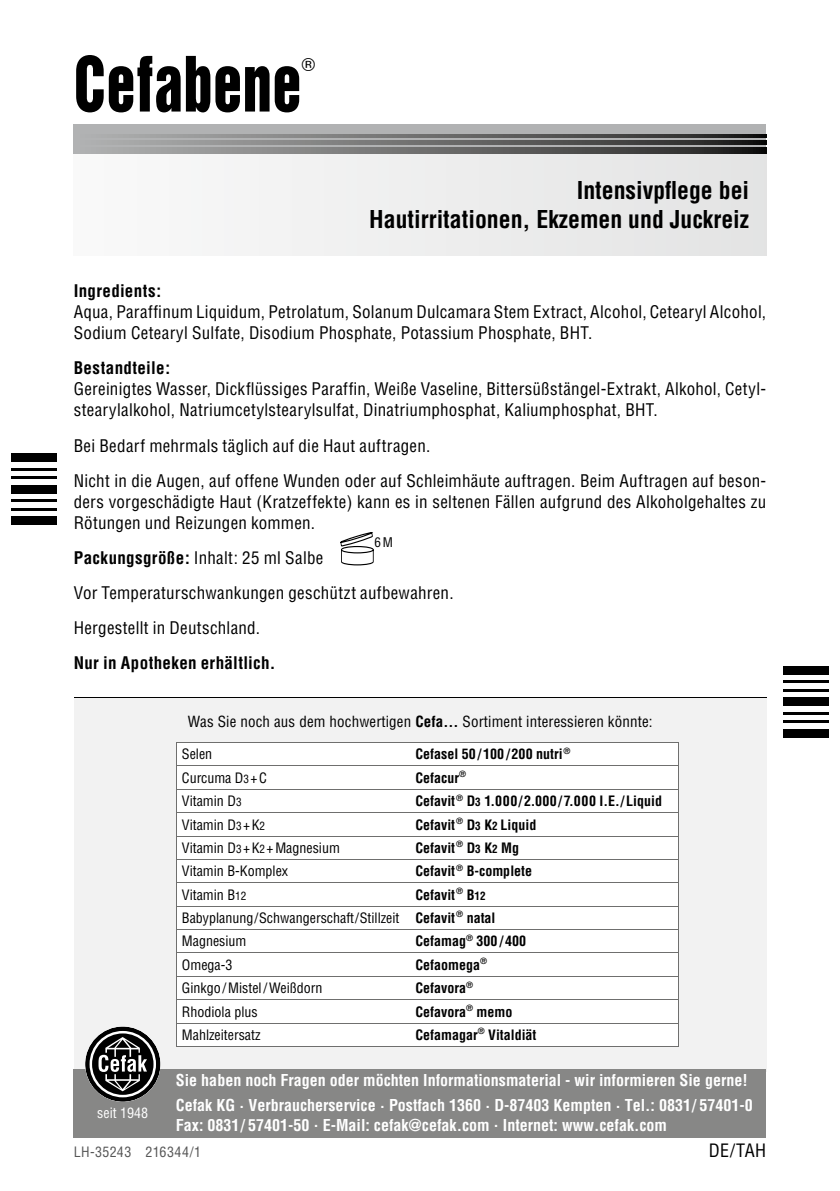
<style>
.page{position:relative;width:840px;height:1191px;background:#fff}
.page>*{position:absolute;margin:0;border:0;box-sizing:border-box;transform-origin:0 0}
.t1{font:69.6px "Helvetica Inserat";letter-spacing:.01em;color:#000;scale:.83 1}
.t2{font:700 condensed 24px/28.8px "Helvetica";color:#000;text-align:right}
.t3{font:condensed 18px "Helvetica";color:#000}
.t4{font:18px "Helvetica";color:#000}
.t5{font:condensed 17px/21px "Helvetica";letter-spacing:.015em;color:#000}
.t6{font:700 condensed 17px "Helvetica";letter-spacing:.02em;color:#000}
.t7{font:700 condensed 16px/25.2px "Helvetica";color:#fff}
.t8{font:condensed 15px "Helvetica";letter-spacing:.01em;color:#000}
.t9{font:condensed 14px/23.4px "Helvetica";color:#000}
.t10{font:700 condensed 14px "Helvetica";color:#000}
.t11{font:condensed 14px "Helvetica";letter-spacing:.03em;color:#565656}
.t12{font:condensed 14px "Helvetica";color:#fff}
.t13{font:condensed 13px "Helvetica";color:#000}
.s1{font-weight:700}
.s2{font-size:11.2px}
.s3{font-weight:700;font-size:11.2px}
</style>
<div class="page">
<div style="left:74px;top:697px;width:691px;height:374px;background:#f2f2f2"></div>
<div style="left:74px;top:1069px;width:691px;height:68px;background:#878786"></div>
<hr style="left:74px;top:697px;width:691px;height:1px;background:#000">
<div style="left:177px;top:743px;width:500px;height:303px;background:#fff"></div>
<hr style="left:176px;top:742px;width:235px;height:1px;background:#6f6f6e">
<hr style="left:411px;top:742px;width:267px;height:1px;background:#6f6f6e">
<hr style="left:176px;top:765px;width:235px;height:1px;background:#6f6f6e">
<hr style="left:411px;top:765px;width:267px;height:1px;background:#6f6f6e">
<hr style="left:176px;top:789px;width:235px;height:1px;background:#6f6f6e">
<hr style="left:411px;top:789px;width:267px;height:1px;background:#6f6f6e">
<hr style="left:176px;top:812px;width:235px;height:1px;background:#6f6f6e">
<hr style="left:411px;top:812px;width:267px;height:1px;background:#6f6f6e">
<hr style="left:176px;top:835px;width:235px;height:1px;background:#6f6f6e">
<hr style="left:411px;top:835px;width:267px;height:1px;background:#6f6f6e">
<hr style="left:176px;top:859px;width:235px;height:1px;background:#6f6f6e">
<hr style="left:411px;top:859px;width:267px;height:1px;background:#6f6f6e">
<hr style="left:176px;top:882px;width:235px;height:1px;background:#6f6f6e">
<hr style="left:411px;top:882px;width:267px;height:1px;background:#6f6f6e">
<hr style="left:176px;top:906px;width:235px;height:1px;background:#6f6f6e">
<hr style="left:411px;top:906px;width:267px;height:1px;background:#6f6f6e">
<hr style="left:176px;top:929px;width:235px;height:1px;background:#6f6f6e">
<hr style="left:411px;top:929px;width:267px;height:1px;background:#6f6f6e">
<hr style="left:176px;top:952px;width:235px;height:1px;background:#6f6f6e">
<hr style="left:411px;top:952px;width:267px;height:1px;background:#6f6f6e">
<hr style="left:176px;top:976px;width:235px;height:1px;background:#6f6f6e">
<hr style="left:411px;top:976px;width:267px;height:1px;background:#6f6f6e">
<hr style="left:176px;top:999px;width:235px;height:1px;background:#6f6f6e">
<hr style="left:411px;top:999px;width:267px;height:1px;background:#6f6f6e">
<hr style="left:176px;top:1022px;width:235px;height:1px;background:#6f6f6e">
<svg style="left:176px;top:743px;width:1px;height:303px"></svg>
<hr style="left:411px;top:1022px;width:267px;height:1px;background:#6f6f6e">
<svg style="left:677px;top:743px;width:1px;height:303px"></svg>
<hr style="left:176px;top:1046px;width:235px;height:1px;background:#6f6f6e">
<hr style="left:411px;top:1046px;width:267px;height:1px;background:#6f6f6e">
<svg style="left:85px;top:1026px;width:75px;height:75px"></svg>
<svg style="left:340px;top:532px;width:33px;height:33px"></svg>
<div style="left:74px;top:153px;width:691px;height:102px;background:#eeefef"></div>
<div style="left:74px;top:125px;width:691px;height:28px;background:#b1b2b3"></div>
<svg style="left:129px;top:147px;width:636px;height:6px;background:#666"></svg>
<svg style="left:129px;top:140px;width:636px;height:5px;background:#666"></svg>
<svg style="left:129px;top:135px;width:636px;height:2px"></svg>
<hr style="left:11px;top:507px;width:46px;height:3px;background:#000">
<hr style="left:11px;top:499px;width:46px;height:3px;background:#000">
<div style="left:11px;top:485px;width:46px;height:8px;background:#000"></div>
<hr style="left:11px;top:476px;width:46px;height:3px;background:#000">
<hr style="left:11px;top:468px;width:46px;height:3px;background:#000">
<div style="left:11px;top:454px;width:46px;height:8px;background:#000"></div>
<div style="left:11px;top:516px;width:46px;height:8px;background:#000"></div>
<hr style="left:782px;top:720px;width:46px;height:3px;background:#000">
<hr style="left:782px;top:711px;width:46px;height:3px;background:#000">
<div style="left:782px;top:697px;width:46px;height:9px;background:#000"></div>
<hr style="left:782px;top:689px;width:46px;height:3px;background:#000">
<hr style="left:782px;top:680px;width:46px;height:3px;background:#000">
<div style="left:782px;top:666px;width:46px;height:9px;background:#000"></div>
<div style="left:782px;top:729px;width:46px;height:8px;background:#000"></div>
<h1 class="t1" style="left:74px;top:43px;width:276px">Cefabene</h1>
<p class="t4" style="left:301px;top:50px;width:15px">®</p>
<h2 class="t2" style="left:369px;top:176px;width:381px">Intensivpflege bei<br>Hautirritationen, Ekzemen und Juckreiz</h2>
<p class="t6" style="left:74px;top:280px;width:89px">Ingredients:</p>
<p class="t5" style="left:74px;top:301px;width:693px">Aqua, Paraffinum Liquidum, Petrolatum, Solanum Dulcamara Stem Extract, Alcohol, Cetearyl Alcohol,<br>Sodium Cetearyl Sulfate, Disodium Phosphate, Potassium Phosphate, BHT.</p>
<p class="t6" style="left:74px;top:357px;width:98px">Bestandteile:</p>
<p class="t5" style="left:74px;top:378px;width:693px">Gereinigtes Wasser, Dickflüssiges Paraffin, Weiße Vaseline, Bittersüßstängel-Extrakt, Alkohol, Cetyl&shy;stearylalkohol, Natriumcetylstearylsulfat, Dinatriumphosphat, Kaliumphosphat, BHT.</p>
<p class="t5" style="left:74px;top:427px;width:693px;line-height:35.2px">Bei Bedarf mehrmals täglich auf die Haut auftragen.<br>Nicht in die Augen, auf offene Wunden oder auf Schleimhäute auftragen. Beim Auftragen auf beson-</p>
<p class="t5" style="left:74px;top:491px;width:693px">ders vorgeschädigte Haut (Kratzeffekte) kann es in seltenen Fällen aufgrund des Alkoholgehaltes zu<br>Rötungen und Reizungen kommen.</p>
<p class="t5" style="left:74px;top:540px;width:381px;line-height:35.2px"><span class="s1">Packungsgröße:</span> Inhalt: 25 ml Salbe<br>Vor Temperaturschwankungen geschützt aufbewahren.<br>Hergestellt in Deutschland.</p>
<p class="t6" style="left:74px;top:652px;width:203px">Nur in Apotheken erhältlich.</p>
<p class="t13" style="left:374px;top:534px;width:20px">6M</p>
<p class="t8" style="left:188px;top:711px;width:466px">Was Sie noch aus dem hochwertigen <span class="s1">Cefa…</span> Sortiment interessieren könnte:</p>
<p class="t9" style="left:182px;top:742px;width:32px">Selen</p>
<p class="t10" style="left:415px;top:745px;width:156px">Cefasel 50 / 100 / 200 nutri<sup>®</sup></p>
<p class="t9" style="left:182px;top:766px;width:87px">Curcuma D<span class="s2">3</span> + C</p>
<p class="t10" style="left:415px;top:769px;width:52px">Cefacur<sup>®</sup></p>
<p class="t9" style="left:182px;top:789px;width:61px">Vitamin D<span class="s2">3</span></p>
<p class="t10" style="left:415px;top:792px;width:248px">Cefavit<sup>®</sup> D<span class="s2">3</span> 1.000/ 2.000/ 7.000 I.E./ Liquid</p>
<p class="t9" style="left:182px;top:812px;width:85px">Vitamin D<span class="s2">3</span> + K<span class="s2">2</span></p>
<p class="t10" style="left:415px;top:815px;width:122px">Cefavit<sup>®</sup> D<span class="s2">3</span> K<span class="s2">2</span> Liquid</p>
<p class="t9" style="left:182px;top:836px;width:159px">Vitamin D<span class="s2">3</span> + K<span class="s2">2</span> + Magnesium</p>
<p class="t10" style="left:415px;top:839px;width:105px">Cefavit<sup>®</sup> D<span class="s2">3</span> K<span class="s2">2</span> Mg</p>
<p class="t9" style="left:182px;top:859px;width:108px">Vitamin B-Komplex</p>
<p class="t10" style="left:415px;top:862px;width:118px">Cefavit<sup>®</sup> B-complete</p>
<p class="t9" style="left:182px;top:882px;width:66px">Vitamin B<span class="s2">12</span></p>
<p class="t9" style="left:182px;top:882px;width:315px;text-indent:233px"><span class="s1">Cefavit</span><sup>®</sup> <span class="s1">B</span><span class="s3">12<br></span>Babyplanung/Schwangerschaft/Stillzeit <span class="s1">Cefavit</span><sup>®</sup> <span class="s1">natal<br></span>Magnesium</p>
<p class="t10" style="left:415px;top:932px;width:112px">Cefamag<sup>®</sup> 300 / 400</p>
<p class="t12" style="left:97px;top:1104px;width:52px">seit 1948</p>
<p class="t9" style="left:182px;top:953px;width:52px">Omega-3</p>
<p class="t10" style="left:415px;top:956px;width:73px">Cefaomega<sup>®</sup></p>
<p class="t9" style="left:182px;top:976px;width:142px">Ginkgo / Mistel / Weißdorn</p>
<p class="t10" style="left:415px;top:979px;width:59px">Cefavora<sup>®</sup></p>
<p class="t9" style="left:182px;top:999px;width:77px">Rhodiola plus</p>
<p class="t10" style="left:415px;top:1002px;width:98px">Cefavora<sup>®</sup> memo</p>
<p class="t9" style="left:182px;top:1023px;width:80px">Mahlzeitersatz</p>
<p class="t10" style="left:415px;top:1026px;width:122px">Cefamagar<sup>®</sup> Vitaldiät</p>
<p class="t7" style="left:176px;top:1067px;width:578px">Sie haben noch Fragen oder möchten Informationsmaterial - wir informieren Sie gerne!<br>Cefak KG . Verbraucherservice . Postfach 1360 . D-87403 Kempten . Tel.: 0831 / 57401-0</p>
<p class="t7" style="left:176px;top:1112px;width:492px">Fax: 0831 / 57401-50 . E-Mail: cefak@cefak.com . Internet: www.cefak.com</p>
<p class="t11" style="left:74px;top:1143px;width:129px">LH-35243 216344/1</p>
<p class="t3" style="left:708px;top:1139px;width:59px">DE/TAH</p>
</div>
